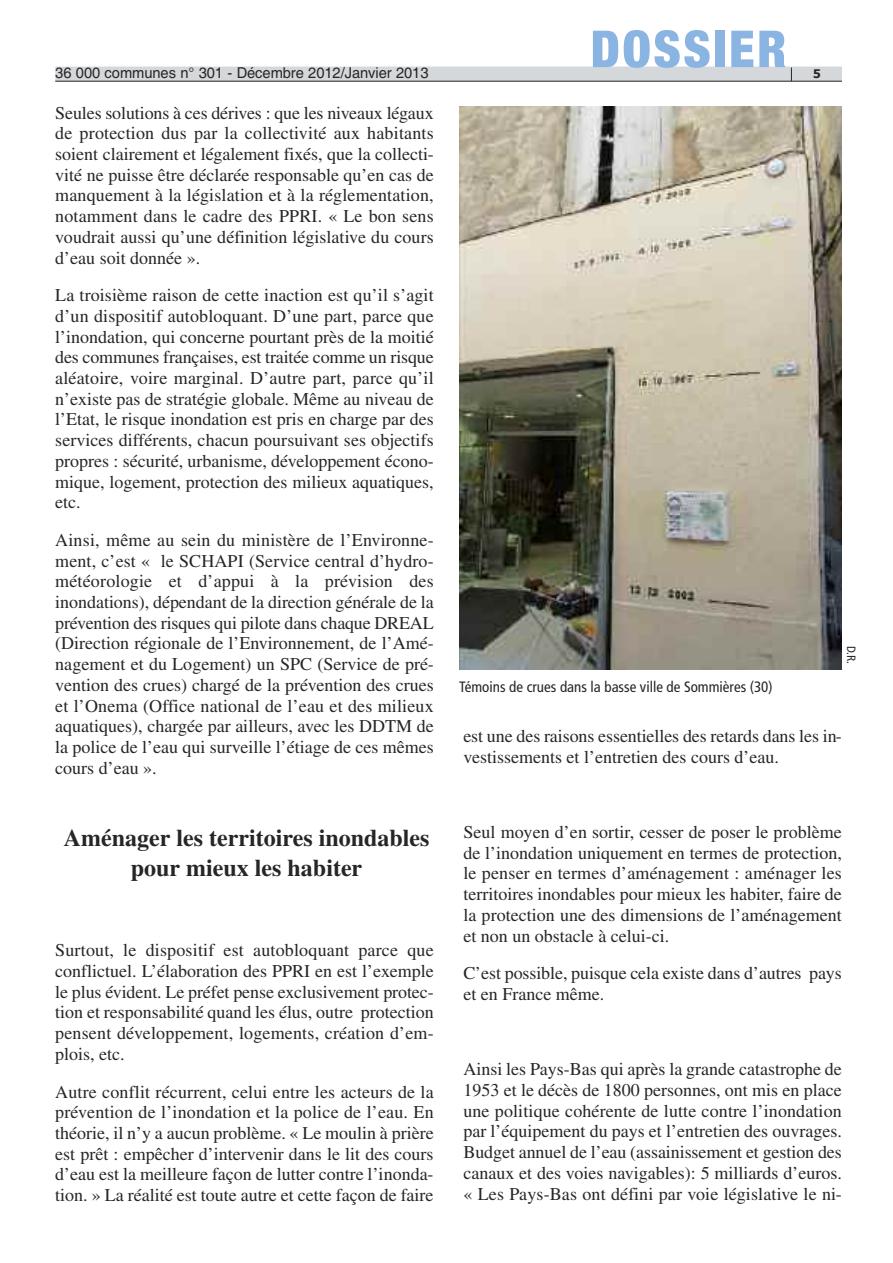
<style>
.page{position:relative;width:893px;height:1263px;background:#fff}
.page>*{position:absolute;margin:0;border:0;box-sizing:border-box;transform-origin:0 0}
.t1{font:900 condensed 51px "Helvetica Neue LT Com";letter-spacing:.05em;color:#8ab4e1}
.t2{font:700 24px/30px "Times LT Std";color:#272627;text-align:center}
.t3{font:18px/20.7px "Times LT Std";color:#272627;text-align:justify}
.t4{font:condensed 15px "Frutiger LT Std";color:#272627}
.t5{font:15px "Helvetica";letter-spacing:-.005em;color:#272627}
.t6{font:condensed 12px "Frutiger";color:#272627}
.t7{font:700 12px "Tahoma";color:#272627}
</style>
<div class="page">
<div style="left:55px;top:67px;width:787px;height:15px;background:#d5d8da"></div>
<hr style="left:55px;top:81px;width:787px;height:1px;background:#272627">
<svg style="left:791px;top:68px;width:1px;height:13px"></svg>
<img style="left:459px;top:106px;width:383px;height:563px">
<p class="t5" style="left:55px;top:64px;width:375px">36 000 communes n° 301 - Décembre 2012/Janvier 2013</p>
<p class="t3" style="left:55px;top:104px;width:380px">Seules solutions à ces dérives : que les niveaux légaux de protection dus par la collectivité aux habitants soient clairement et légalement fixés, que la collecti&shy;vité ne puisse être déclarée responsable qu’en cas de manquement à la législation et à la réglementation, notamment dans le cadre des PPRI. « Le bon sens voudrait aussi qu’une définition législative du cours d’eau soit donnée ».</p>
<p class="t3" style="left:55px;top:287px;width:380px">La troisième raison de cette inaction est qu’il s’agit d’un dispositif autobloquant. D’une part, parce que l’inondation, qui concerne pourtant près de la moitié des communes françaises, est traitée comme un risque aléatoire, voire marginal. D’autre part, parce qu’il n’existe pas de stratégie globale. Même au niveau de l’Etat, le risque inondation est pris en charge par des services différents, chacun poursuivant ses objectifs propres : sécurité, urbanisme, développement écono&shy;mique, logement, protection des milieux aquatiques, etc.</p>
<p class="t3" style="left:55px;top:531px;width:380px">Ainsi, même au sein du ministère de l’Environne&shy;ment, c’est « le SCHAPI (Service central d’hydro&shy;météorologie et d’appui à la prévision des inondations), dépendant de la direction générale de la prévention des risques qui pilote dans chaque DREAL (Direction régionale de l’Environnement, de l’Amé&shy;nagement et du Logement) un SPC (Service de pré&shy;vention des crues) chargé de la prévention des crues et l’Onema (Office national de l’eau et des milieux aquatiques), chargée par ailleurs, avec les DDTM de la police de l’eau qui surveille l’étiage de ces mêmes cours d’eau ».</p>
<h2 class="t2" style="left:64px;top:825px;width:367px">Aménager les territoires inondables pour mieux les habiter</h2>
<p class="t3" style="left:55px;top:942px;width:380px">Surtout, le dispositif est autobloquant parce que conflictuel. L’élaboration des PPRI en est l’exemple le plus évident. Le préfet pense exclusivement protec&shy;tion et responsabilité quand les élus, outre protection pensent développement, logements, création d’em&shy;plois, etc.</p>
<p class="t3" style="left:55px;top:1083px;width:380px">Autre conflit récurrent, celui entre les acteurs de la prévention de l’inondation et la police de l’eau. En théorie, il n’y a aucun problème. « Le moulin à prière est prêt : empêcher d’intervenir dans le lit des cours d’eau est la meilleure façon de lutter contre l’inonda&shy;tion. » La réalité est toute autre et cette façon de faire</p>
<h1 class="t1" style="left:591px;top:19px;width:197px">DOSSIER</h1>
<p class="t7" style="left:813px;top:67px;width:9px">5</p>
<p class="t4" style="left:459px;top:681px;width:315px">Témoins de crues dans la basse ville de Sommières (30)</p>
<p class="t6" style="left:858px;top:646px;width:20px;rotate:90deg">D.r.</p>
<p class="t3" style="left:463px;top:727px;width:380px">est une des raisons essentielles des retards dans les in&shy;vestissements et l’entretien des cours d’eau.</p>
<p class="t3" style="left:463px;top:823px;width:380px">Seul moyen d’en sortir, cesser de poser le problème de l’inondation uniquement en termes de protection, le penser en termes d’aménagement : aménager les territoires inondables pour mieux les habiter, faire de la protection une des dimensions de l’aménagement et non un obstacle à celui-ci.</p>
<p class="t3" style="left:463px;top:965px;width:380px">C’est possible, puisque cela existe dans d’autres pays et en France même.</p>
<p class="t3" style="left:463px;top:1061px;width:380px">Ainsi les Pays-Bas qui après la grande catastrophe de 1953 et le décès de 1800 personnes, ont mis en place une politique cohérente de lutte contre l’inondation par l’équipement du pays et l’entretien des ouvrages.<br>Budget annuel de l’eau (assainissement et gestion des canaux et des voies navigables): 5 milliards d’euros. « Les Pays-Bas ont défini par voie législative le ni-</p>
</div>
